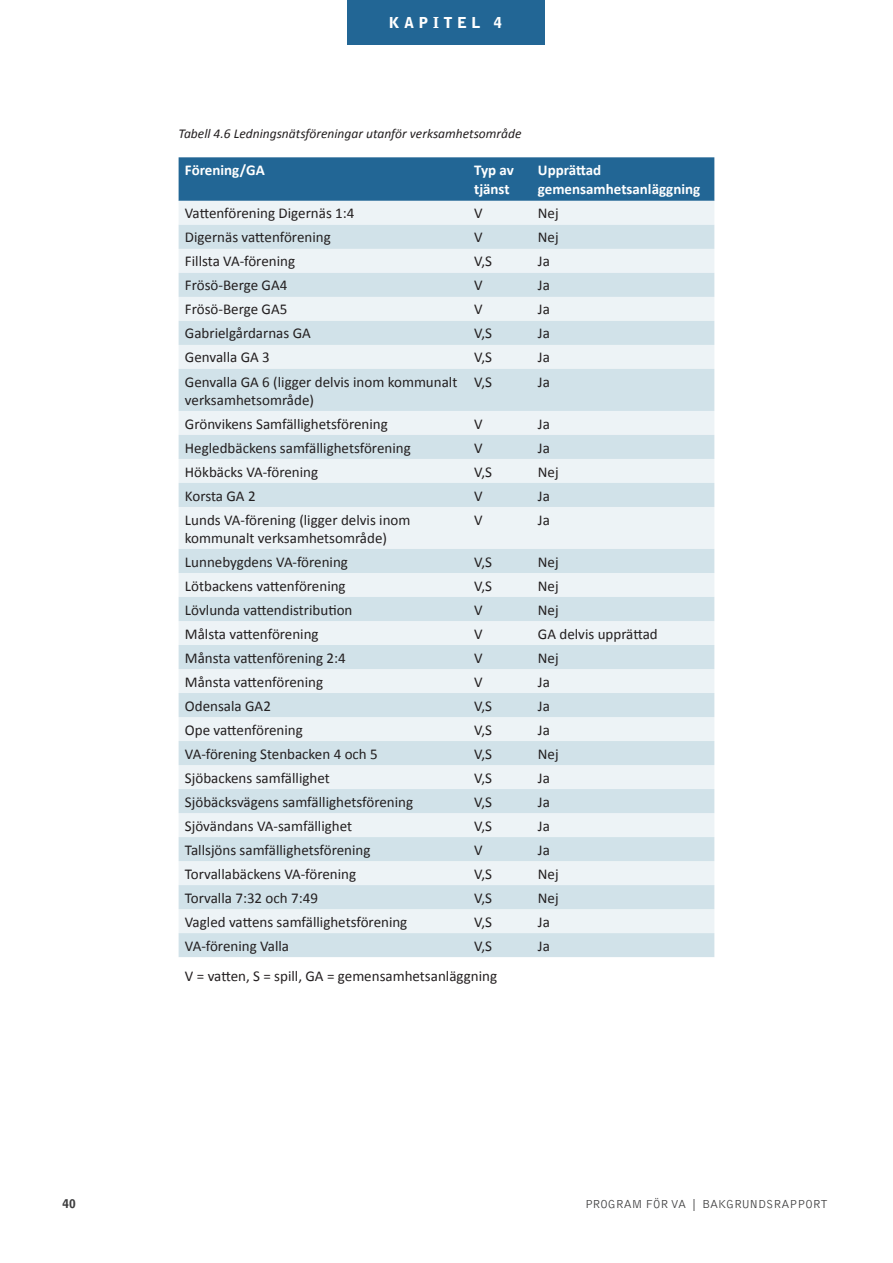
<style>
.page{position:relative;width:893px;height:1263px;background:#fff}
.page>*{position:absolute;margin:0;border:0;box-sizing:border-box;transform-origin:0 0}
.Bröd{font:15px/18px "Calibri";color:#231f20}
.Rubrik_tabell{font:700 15px/19.5px "Calibri";color:#fff}
.t1{font:900 15px "Bell Gothic Std";letter-spacing:.3em;color:#fff}
.Bildtext{font:italic 13.5px "Calibri";color:#231f20}
.t2{font:300 12px "Bell Gothic Std";color:#3e3e3f}
.t3{font:900 12px "Bell Gothic Std";color:#3e3e3f}
</style>
<div class="page">
<div style="left:179px;top:157px;width:535px;height:44px;background:#226695"></div>
<div style="left:179px;top:201px;width:535px;height:24px;background:#edf3f6"></div>
<svg style="left:179px;top:225px;width:535px;height:732px;fill:#d1e2e9"></svg>
<div style="left:347px;top:0;width:198px;height:45px;background:#226695"></div>
<p class="t1" style="left:389px;top:14px;width:115px">KAPITEL 4</p>
<p class="Bildtext" style="left:179px;top:124px;width:344px">Tabell 4.6 Ledningsnätsföreningar utanför verksamhetsområde</p>
<h5 class="Rubrik_tabell" style="left:185px;top:160px;width:81px">Förening/GA</h5>
<h5 class="Rubrik_tabell" style="left:474px;top:160px;width:41px">Typ av tjänst</h5>
<h5 class="Rubrik_tabell" style="left:538px;top:160px;width:164px">Upprättad gemensamhetsanläggning</h5>
<p class="Bröd" style="left:185px;top:204px;width:171px">Vattenförening Digernäs 1:4</p>
<p class="Bröd" style="left:474px;top:204px;width:10px">V</p>
<p class="Bröd" style="left:538px;top:204px;width:22px">Nej</p>
<p class="Bröd" style="left:185px;top:228px;width:147px">Digernäs vattenförening</p>
<p class="Bröd" style="left:474px;top:228px;width:10px">V</p>
<p class="Bröd" style="left:538px;top:228px;width:22px">Nej</p>
<p class="Bröd" style="left:185px;top:252px;width:112px">Fillsta VA-förening</p>
<p class="Bröd" style="left:474px;top:252px;width:19px">V,S</p>
<p class="Bröd" style="left:538px;top:252px;width:13px">Ja</p>
<p class="Bröd" style="left:185px;top:276px;width:104px">Frösö-Berge GA4</p>
<p class="Bröd" style="left:474px;top:276px;width:10px">V</p>
<p class="Bröd" style="left:538px;top:276px;width:13px">Ja</p>
<p class="Bröd" style="left:185px;top:300px;width:104px">Frösö-Berge GA5</p>
<p class="Bröd" style="left:474px;top:300px;width:10px">V</p>
<p class="Bröd" style="left:538px;top:300px;width:13px">Ja</p>
<p class="Bröd" style="left:185px;top:324px;width:127px">Gabrielgårdarnas GA</p>
<p class="Bröd" style="left:474px;top:324px;width:19px">V,S</p>
<p class="Bröd" style="left:538px;top:324px;width:13px">Ja</p>
<p class="Bröd" style="left:185px;top:348px;width:86px">Genvalla GA 3</p>
<p class="Bröd" style="left:474px;top:348px;width:19px">V,S</p>
<p class="Bröd" style="left:538px;top:348px;width:13px">Ja</p>
<p class="Bröd" style="left:185px;top:372px;width:274px">Genvalla GA 6 (ligger delvis inom kommunalt verksamhetsområde)</p>
<p class="Bröd" style="left:474px;top:372px;width:19px">V,S</p>
<p class="Bröd" style="left:538px;top:372px;width:13px">Ja</p>
<p class="Bröd" style="left:185px;top:414px;width:204px">Grönvikens Samfällighetsförening</p>
<p class="Bröd" style="left:474px;top:414px;width:10px">V</p>
<p class="Bröd" style="left:538px;top:414px;width:13px">Ja</p>
<p class="Bröd" style="left:185px;top:438px;width:227px">Hegledbäckens samfällighetsförening</p>
<p class="Bröd" style="left:474px;top:438px;width:10px">V</p>
<p class="Bröd" style="left:538px;top:438px;width:13px">Ja</p>
<p class="Bröd" style="left:185px;top:462px;width:135px">Hökbäcks VA-förening</p>
<p class="Bröd" style="left:474px;top:462px;width:19px">V,S</p>
<p class="Bröd" style="left:538px;top:462px;width:22px">Nej</p>
<p class="Bröd" style="left:185px;top:486px;width:72px">Korsta GA 2</p>
<p class="Bröd" style="left:474px;top:486px;width:10px">V</p>
<p class="Bröd" style="left:538px;top:486px;width:13px">Ja</p>
<p class="Bröd" style="left:185px;top:510px;width:227px">Lunds VA-förening (ligger delvis inom kommunalt verksamhetsområde)</p>
<p class="Bröd" style="left:474px;top:510px;width:10px">V</p>
<p class="Bröd" style="left:538px;top:510px;width:13px">Ja</p>
<p class="Bröd" style="left:185px;top:552px;width:164px">Lunnebygdens VA-förening</p>
<p class="Bröd" style="left:474px;top:552px;width:19px">V,S</p>
<p class="Bröd" style="left:538px;top:552px;width:22px">Nej</p>
<p class="Bröd" style="left:185px;top:576px;width:162px">Lötbackens vattenförening</p>
<p class="Bröd" style="left:474px;top:576px;width:19px">V,S</p>
<p class="Bröd" style="left:538px;top:576px;width:22px">Nej</p>
<p class="Bröd" style="left:185px;top:600px;width:169px">Lövlunda vattendistribution</p>
<p class="Bröd" style="left:474px;top:600px;width:10px">V</p>
<p class="Bröd" style="left:538px;top:600px;width:22px">Nej</p>
<p class="Bröd" style="left:185px;top:624px;width:135px">Målsta vattenförening</p>
<p class="Bröd" style="left:474px;top:624px;width:10px">V</p>
<p class="Bröd" style="left:538px;top:624px;width:121px">GA delvis upprättad</p>
<p class="Bröd" style="left:185px;top:648px;width:162px">Månsta vattenförening 2:4</p>
<p class="Bröd" style="left:474px;top:648px;width:10px">V</p>
<p class="Bröd" style="left:538px;top:648px;width:22px">Nej</p>
<p class="Bröd" style="left:185px;top:672px;width:140px">Månsta vattenförening</p>
<p class="Bröd" style="left:474px;top:672px;width:10px">V</p>
<p class="Bröd" style="left:538px;top:672px;width:13px">Ja</p>
<p class="Bröd" style="left:185px;top:696px;width:87px">Odensala GA2</p>
<p class="Bröd" style="left:474px;top:696px;width:19px">V,S</p>
<p class="Bröd" style="left:538px;top:696px;width:13px">Ja</p>
<p class="Bröd" style="left:185px;top:720px;width:119px">Ope vattenförening</p>
<p class="Bröd" style="left:474px;top:720px;width:19px">V,S</p>
<p class="Bröd" style="left:538px;top:720px;width:13px">Ja</p>
<p class="Bröd" style="left:185px;top:744px;width:194px">VA-förening Stenbacken 4 och 5</p>
<p class="Bröd" style="left:474px;top:744px;width:19px">V,S</p>
<p class="Bröd" style="left:538px;top:744px;width:22px">Nej</p>
<p class="Bröd" style="left:185px;top:768px;width:146px">Sjöbackens samfällighet</p>
<p class="Bröd" style="left:474px;top:768px;width:19px">V,S</p>
<p class="Bröd" style="left:538px;top:768px;width:13px">Ja</p>
<p class="Bröd" style="left:185px;top:792px;width:230px">Sjöbäcksvägens samfällighetsförening</p>
<p class="Bröd" style="left:474px;top:792px;width:19px">V,S</p>
<p class="Bröd" style="left:538px;top:792px;width:13px">Ja</p>
<p class="Bröd" style="left:185px;top:816px;width:169px">Sjövändans VA-samfällighet</p>
<p class="Bröd" style="left:474px;top:816px;width:19px">V,S</p>
<p class="Bröd" style="left:538px;top:816px;width:13px">Ja</p>
<p class="Bröd" style="left:185px;top:840px;width:187px">Tallsjöns samfällighetsförening</p>
<p class="Bröd" style="left:474px;top:840px;width:10px">V</p>
<p class="Bröd" style="left:538px;top:840px;width:13px">Ja</p>
<p class="Bröd" style="left:185px;top:864px;width:173px">Torvallabäckens VA-förening</p>
<p class="Bröd" style="left:474px;top:864px;width:19px">V,S</p>
<p class="Bröd" style="left:538px;top:864px;width:22px">Nej</p>
<p class="Bröd" style="left:185px;top:888px;width:135px">Torvalla 7:32 och 7:49</p>
<p class="Bröd" style="left:474px;top:888px;width:19px">V,S</p>
<p class="Bröd" style="left:538px;top:888px;width:22px">Nej</p>
<p class="Bröd" style="left:185px;top:912px;width:224px">Vagled vattens samfällighetsförening</p>
<p class="Bröd" style="left:474px;top:912px;width:19px">V,S</p>
<p class="Bröd" style="left:538px;top:912px;width:13px">Ja</p>
<p class="Bröd" style="left:185px;top:936px;width:106px">VA-förening Valla</p>
<p class="Bröd" style="left:474px;top:936px;width:19px">V,S</p>
<p class="Bröd" style="left:538px;top:936px;width:13px">Ja</p>
<p class="Bröd" style="left:185px;top:966px;width:314px">V = vatten, S = spill, GA = gemensamhetsanläggning</p>
<p class="t3" style="left:62px;top:1197px;width:15px">40</p>
<p class="t2" style="left:585px;top:1198px;width:244px">PROGRAM FÖR VA | BAKGRUNDSRAPPORT</p>
</div>
